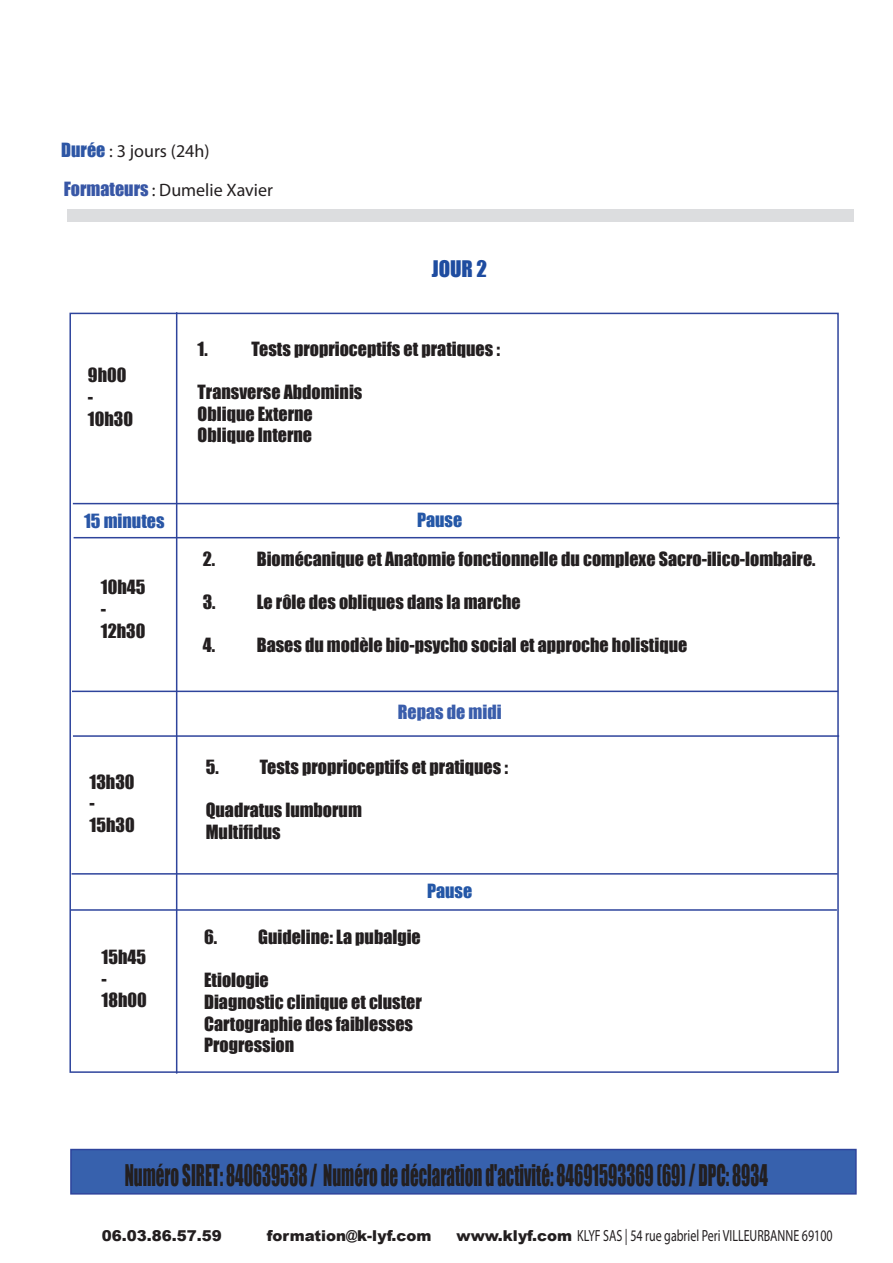
<style>
.page{position:relative;width:893px;height:1263px;background:#fff}
.page>*{position:absolute;margin:0;border:0;box-sizing:border-box;transform-origin:0 0}
.t1{font:27.45px "Impact";color:#231f20;scale:.62 1}
.t2{font:21px "Impact";color:#1e4ca0}
.t3{font:18px/21.6px "Impact";color:#231f20}
.t4{font:18px/39.3px "Myriad Pro";color:#231f20}
.t5{font:18px "Impact";color:#3a5dab}
.t6{font:18px "Impact";color:#2457a7}
.t7{font:18px "Impact";color:#2956a6}
.t8{font:16.2px "Myriad Pro";color:#231f20;scale:.74 1}
.t9{font:900 15px "Arial";color:#231f20}
.s1{font-family:"Impact";color:#2d56a5}
.s2{font-family:"Impact";color:#3857a6}
.s3{font-family:"Arial";font-weight:900;font-size:15px}
</style>
<div class="page">
<div style="left:69px;top:313px;width:770px;height:760px;background:#fff;border:2px solid #2e449c"></div>
<hr style="left:73px;top:503px;width:766px;height:1px;background:#2e449c">
<hr style="left:74px;top:537px;width:766px;height:1px;background:#2e449c">
<hr style="left:72px;top:691px;width:766px;height:1px;background:#2e449c">
<hr style="left:73px;top:735px;width:766px;height:2px;background:#2e449c">
<hr style="left:72px;top:873px;width:766px;height:2px;background:#2e449c">
<hr style="left:71px;top:909px;width:766px;height:2px;background:#2e449c">
<hr style="left:176px;top:312px;width:1px;height:761px;background:#2e449c">
<div style="left:67px;top:209px;width:786px;height:13px;background:#dcdddf"></div>
<div style="left:70px;top:1149px;width:787px;height:45px;background:#3761ad;border:2px solid #2e449c"></div>
<p class="t4" style="left:61px;top:131px;width:213px"><span class="s1">Durée</span> : 3 jours (24h)<br><span class="s2">Formateurs</span> : Dumelie Xavier</p>
<p class="t2" style="left:432px;top:252px;width:57px">JOUR 2</p>
<p class="t3" style="left:88px;top:364px;width:47px">9h00 -<br>10h30</p>
<p class="t3" style="left:198px;top:338px;width:12px">1.</p>
<p class="t3" style="left:252px;top:338px;width:250px">Tests proprioceptifs et pratiques :</p>
<p class="t3" style="left:198px;top:381px;width:166px">Transverse Abdominis<br>Oblique Externe<br>Oblique Interne</p>
<p class="t7" style="left:84px;top:507px;width:82px">15 minutes</p>
<p class="t6" style="left:417px;top:506px;width:47px">Pause</p>
<p class="t3" style="left:101px;top:576px;width:46px">10h45 -<br>12h30</p>
<p class="t3" style="left:90px;top:770px;width:47px">13h30 -<br>15h30</p>
<p class="t3" style="left:102px;top:946px;width:47px">15h45 -<br>18h00</p>
<p class="t3" style="left:203px;top:547px;width:614px">2. Biomécanique et Anatomie fonctionnelle du complexe Sacro-ilico-lombaire.</p>
<p class="t3" style="left:203px;top:590px;width:319px">3. Le rôle des obliques dans la marche</p>
<p class="t3" style="left:203px;top:634px;width:486px">4. Bases du modèle bio-psycho social et approche holistique</p>
<p class="t5" style="left:398px;top:698px;width:105px">Repas de midi</p>
<p class="t3" style="left:206px;top:756px;width:304px">5. Tests proprioceptifs et pratiques :</p>
<p class="t3" style="left:206px;top:799px;width:158px">Quadratus lumborum<br>Multifidus</p>
<p class="t6" style="left:427px;top:877px;width:47px">Pause</p>
<p class="t3" style="left:204px;top:926px;width:218px">6. Guideline: La pubalgie</p>
<p class="t3" style="left:204px;top:969px;width:219px">Etiologie<br>Diagnostic clinique et cluster<br>Cartographie des faiblesses<br>Progression</p>
<h1 class="t1" style="left:125px;top:1153px;width:1039px">Numéro SIRET: 840639538 / Numéro de déclaration d'activité: 84691593369 (69) / DPC: 8934</h1>
<p class="t9" style="left:102px;top:1224px;width:122px">06.03.86.57.59</p>
<p class="t9" style="left:267px;top:1224px;width:166px">formation@k-lyf.com</p>
<p class="t8" style="left:457px;top:1225px;width:510px"><span class="s3">www.klyf.com</span> KLYF SAS | 54 rue gabriel Peri VILLEURBANNE 69100</p>
</div>
